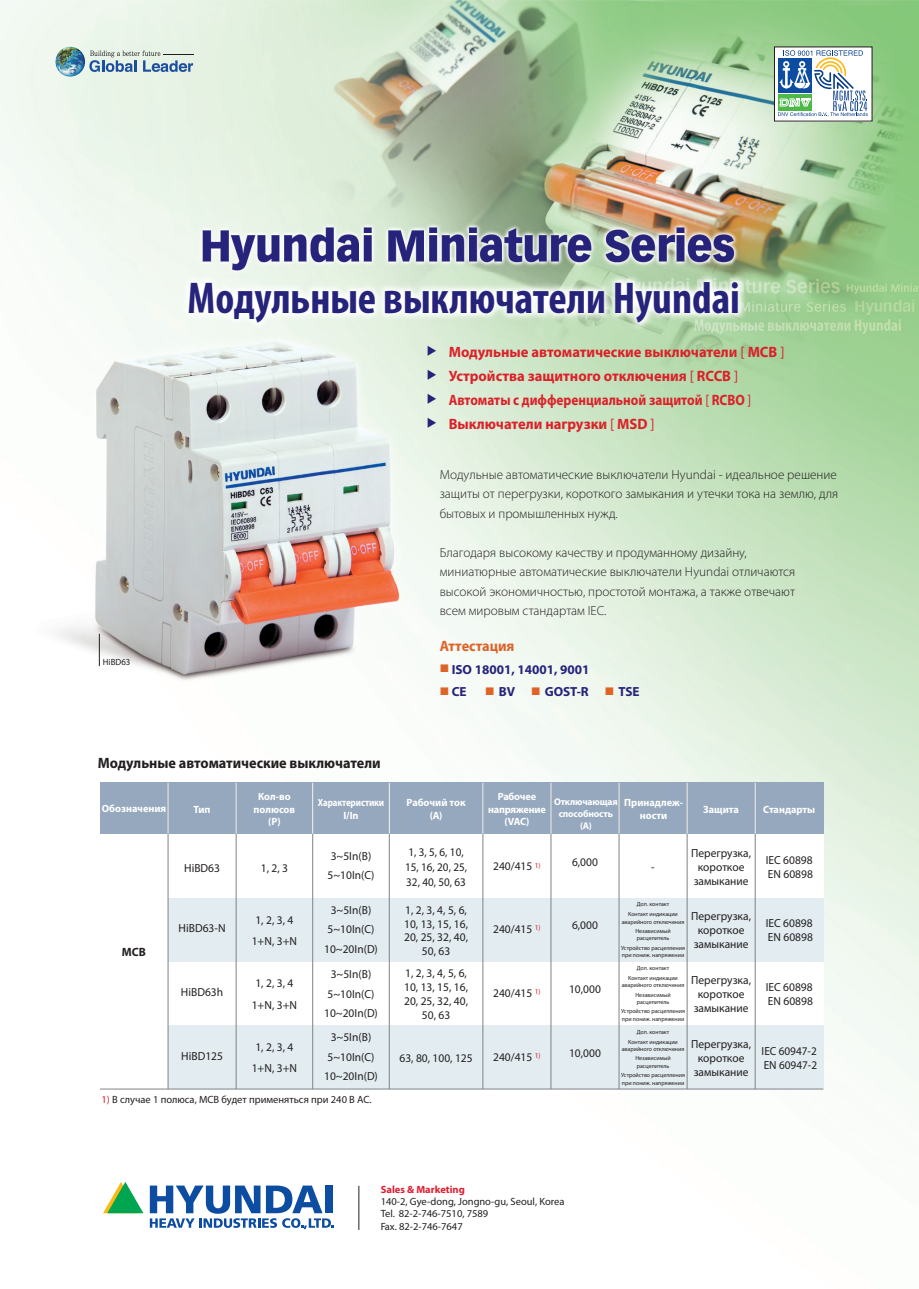
<style>
.page{position:relative;width:919px;height:1289px;background:#fff}
.page>*{position:absolute;margin:0;border:0;box-sizing:border-box;transform-origin:0 0}
.t1{font:700 condensed 44.7px "Myriad Pro";color:#26237b}
.t2{font:700 15px/24px "Myriad Pro";color:#db2128}
.t3{font:700 15px "Myriad Pro";color:#231f20;scale:.95 1}
.t4{font:700 15px "Myriad Pro";color:#de6327;scale:.95 1}
.t5{font:300 13.2px/19.5px "Myriad Pro";color:#231f20;text-align:justify}
.t6{font:700 13.2px/22.5px "Myriad Pro";color:#26237b}
.t7{font:700 12px "Myriad Pro";color:#231f20}
.t8{font:11.7px/14.1px "Myriad Pro";color:#231f20;text-align:center}
.t9{font:11.7px/15px "Myriad Pro";color:#231f20;scale:.95 1}
.t10{font:11.7px/14.1px "Myriad Pro";color:#231f20;scale:.96 1}
.t11{font:10.5px/12.5px "Myriad Pro";color:#231f20}
.t12{font:700 10.5px/12.6px "Myriad Pro";color:#fff;text-align:center}
.t13{font:700 10.5px/12.6px "Myriad Pro";letter-spacing:-.02em;color:#fff;text-align:center}
.t14{font:700 10.5px/12.6px "Myriad Pro";color:#fff;text-align:center;scale:.85 1}
.t15{font:700 9.75px/11.7px "Myriad Pro";letter-spacing:-.015em;color:#fff;text-align:center}
.t16{font:9px "Myriad Pro";color:#231f20}
.t17{font:6px/9.6px "Myriad Pro";color:#231f20;text-align:center}
.s1{font-weight:400}
.s2{color:#db2128}
.s3{font-weight:700;color:#e01e30}
</style>
<div class="page">
<img style="left:0;top:0;width:918px;height:1230px">
<svg style="left:89px;top:51px;width:104px;height:21px;background:#a9bdc8"></svg>
<img style="left:55px;top:47px;width:30px;height:30px;border-radius:50%">
<div style="left:774px;top:47px;width:98px;height:74px;background:#fff"></div>
<svg style="left:778px;top:50px;width:89px;height:67px"></svg>
<hr style="left:358px;top:1185px;width:1px;height:44px;background:#231f20">
<svg style="left:103px;top:1181px;width:40px;height:32px"></svg>
<svg style="left:150px;top:1185px;width:184px;height:44px"></svg>
<div style="left:100px;top:833px;width:723px;height:256px;background:#fff"></div>
<div style="left:100px;top:782px;width:723px;height:51px;background:#96a8be"></div>
<div style="left:168px;top:897px;width:655px;height:64px;background:#e2ecf1"></div>
<div style="left:168px;top:1025px;width:655px;height:64px;background:#e2ecf1"></div>
<hr style="left:100px;top:1088px;width:723px;height:1px;background:#808285">
<hr style="left:168px;top:782px;width:1px;height:307px;background:#808285">
<hr style="left:236px;top:782px;width:1px;height:307px;background:#808285">
<hr style="left:312px;top:782px;width:1px;height:307px;background:#808285">
<hr style="left:389px;top:782px;width:1px;height:307px;background:#808285">
<hr style="left:482px;top:782px;width:1px;height:307px;background:#808285">
<hr style="left:550px;top:782px;width:1px;height:307px;background:#808285">
<hr style="left:618px;top:782px;width:1px;height:307px;background:#808285">
<hr style="left:686px;top:782px;width:1px;height:307px;background:#808285">
<hr style="left:754px;top:782px;width:1px;height:307px;background:#808285">
<hr style="left:236px;top:782px;width:1px;height:51px;background:#fff">
<hr style="left:312px;top:782px;width:1px;height:51px;background:#fff">
<hr style="left:389px;top:782px;width:1px;height:51px;background:#fff">
<hr style="left:482px;top:782px;width:1px;height:51px;background:#fff">
<hr style="left:550px;top:782px;width:1px;height:51px;background:#fff">
<hr style="left:618px;top:782px;width:1px;height:51px;background:#fff">
<hr style="left:686px;top:782px;width:1px;height:51px;background:#fff">
<hr style="left:754px;top:782px;width:1px;height:51px;background:#fff">
<hr style="left:168px;top:782px;width:1px;height:51px;background:#fff">
<hr style="left:99px;top:633px;width:1px;height:33px;background:#231f20">
<img style="left:179px;top:272px;width:568px;height:60px">
<svg style="left:428px;top:345px;width:8px;height:11px"></svg>
<svg style="left:428px;top:369px;width:8px;height:11px"></svg>
<svg style="left:428px;top:393px;width:8px;height:11px"></svg>
<svg style="left:428px;top:417px;width:8px;height:11px"></svg>
<svg style="left:440px;top:664px;width:8px;height:8px"></svg>
<svg style="left:440px;top:687px;width:8px;height:8px"></svg>
<svg style="left:486px;top:687px;width:7px;height:8px"></svg>
<svg style="left:532px;top:687px;width:7px;height:8px"></svg>
<svg style="left:605px;top:687px;width:8px;height:8px"></svg>
<p class="t1" style="left:187px;top:282px;width:554px">Модульные выключатели Hyundai</p>
<p class="t2" style="left:448px;top:341px;width:337px">Модульные автоматические выключатели <span class="s1">[</span> MCB <span class="s1">] </span>Устройства защитного отключения <span class="s1">[</span> RCCB <span class="s1">] </span>Автоматы с дифференциальной защитой <span class="s1">[</span> RCBO <span class="s1">] </span>Выключатели нагрузки <span class="s1">[</span> MSD <span class="s1">]</span></p>
<p class="t16" style="left:103px;top:658px;width:29px">HiBD63</p>
<p class="t3" style="left:98px;top:757px;width:299px">Модульные автоматические выключатели</p>
<p class="t5" style="left:439px;top:465px;width:400px">Модульные автоматические выключатели Hyundai - идеальное решение защиты от перегрузки, короткого замыкания и утечки тока на землю, для бытовых и промышленных нужд.</p>
<p class="t5" style="left:439px;top:543px;width:357px;text-align:left">Благодаря высокому качеству и продуманному дизайну, миниатюрные автоматические выключатели Hyundai отличаются высокой экономичностью, простотой монтажа, а также отвечают всем мировым стандартам IEC.</p>
<p class="t4" style="left:439px;top:640px;width:80px">Аттестация</p>
<p class="t6" style="left:451px;top:659px;width:139px">ISO 18001, 14001, 9001<br>CE</p>
<p class="t6" style="left:499px;top:681px;width:18px">BV</p>
<p class="t6" style="left:544px;top:681px;width:46px">GOST-R</p>
<p class="t6" style="left:618px;top:681px;width:23px">TSE</p>
<p class="t12" style="left:102px;top:802px;width:66px">Обозна чения</p>
<p class="t12" style="left:194px;top:803px;width:18px">Тип</p>
<p class="t8" style="left:184px;top:861px;width:37px">HiBD63</p>
<p class="t7" style="left:122px;top:947px;width:26px">MCB</p>
<p class="t8" style="left:178px;top:922px;width:48px">HiBD63-N</p>
<p class="t8" style="left:181px;top:986px;width:44px">HiBD63h</p>
<p class="t8" style="left:181px;top:1049px;width:43px">HiBD125</p>
<p class="t12" style="left:253px;top:791px;width:43px">Кол-во полюсов (P)</p>
<p class="t14" style="left:318px;top:797px;width:79px">Характе ристи ки<br>I/In</p>
<p class="t12" style="left:406px;top:797px;width:61px">Рабочий ток (A)</p>
<p class="t13" style="left:488px;top:791px;width:59px">Рабочее напряже ние (VAC)</p>
<p class="t15" style="left:554px;top:797px;width:65px">Отключающая способность (A)</p>
<p class="t12" style="left:624px;top:797px;width:60px">Принад леж&shy;ности</p>
<p class="t12" style="left:703px;top:803px;width:37px">Защита</p>
<p class="t12" style="left:763px;top:803px;width:54px">Стандарты</p>
<p class="t8" style="left:261px;top:862px;width:29px">1, 2, 3</p>
<p class="t8" style="left:252px;top:909px;width:47px;line-height:21.3px">1, 2, 3, 4<br>1+N, 3+N</p>
<p class="t8" style="left:252px;top:973px;width:47px;line-height:21.3px">1, 2, 3, 4<br>1+N, 3+N</p>
<p class="t8" style="left:252px;top:1037px;width:47px;line-height:21.3px">1, 2, 3, 4<br>1+N, 3+N</p>
<p class="t8" style="left:327px;top:847px;width:48px;line-height:19.5px;text-align:left">3~5In(B)<br>5~10In(C)</p>
<p class="t8" style="left:324px;top:901px;width:55px;line-height:19.5px">3~5In(B)<br>5~10In(C)<br>10~20In(D)</p>
<p class="t8" style="left:324px;top:965px;width:55px;line-height:19.5px">3~5In(B)<br>5~10In(C)<br>10~20In(D)</p>
<p class="t8" style="left:324px;top:1028px;width:55px;line-height:19.5px">3~5In(B)<br>5~10In(C)<br>10~20In(D)</p>
<p class="t9" style="left:405px;top:845px;width:67px">1, 3, 5, 6, 10,<br>15, 16, 20, 25,<br>32, 40, 50, 63</p>
<p class="t8" style="left:404px;top:904px;width:65px;line-height:13.5px">1, 2, 3, 4, 5, 6,<br>10, 13, 15, 16,<br>20, 25, 32, 40,<br>50, 63</p>
<p class="t8" style="left:404px;top:967px;width:65px">1, 2, 3, 4, 5, 6,<br>10, 13, 15, 16,<br>20, 25, 32, 40,<br>50, 63</p>
<p class="t8" style="left:399px;top:1051px;width:75px">63, 80, 100, 125</p>
<p class="t8" style="left:493px;top:860px;width:49px">240/415 <sup>1)</sup></p>
<p class="t8" style="left:493px;top:922px;width:49px">240/415 <sup>1)</sup></p>
<p class="t8" style="left:493px;top:986px;width:49px">240/415 <sup>1)</sup></p>
<p class="t8" style="left:493px;top:1050px;width:49px">240/415 <sup>1)</sup></p>
<p class="t8" style="left:572px;top:856px;width:27px">6,000</p>
<p class="t8" style="left:572px;top:919px;width:27px">6,000</p>
<p class="t8" style="left:569px;top:982px;width:33px">10,000</p>
<p class="t8" style="left:569px;top:1046px;width:33px">10,000</p>
<p class="t8" style="left:691px;top:846px;width:61px">Перегрузка, короткое замыкание</p>
<p class="t8" style="left:691px;top:910px;width:61px">Перегрузка, короткое замыкание</p>
<p class="t8" style="left:765px;top:917px;width:49px;text-align:left">IEC 60898<br>EN 60898</p>
<p class="t8" style="left:765px;top:853px;width:49px;text-align:left">IEC 60898<br>EN 60898</p>
<p class="t8" style="left:651px;top:860px;width:5px">-</p>
<p class="t17" style="left:628px;top:900px;width:51px">Доп. контакт<br>Контакт индикации</p>
<p class="t17" style="left:621px;top:917px;width:64px">аварийного отключения<br>Независимый</p>
<p class="t17" style="left:621px;top:933px;width:65px">расцепитель<br>Устройство расцепления</p>
<p class="t17" style="left:622px;top:949px;width:64px;line-height:13px">при пониж. напряжении<br>Доп. контакт</p>
<p class="t17" style="left:621px;top:974px;width:64px;line-height:7.5px">Контакт индикации аварийного отключения</p>
<p class="t17" style="left:635px;top:991px;width:37px;line-height:7.2px;text-align:left">Независимый расцепитель</p>
<p class="t17" style="left:621px;top:1008px;width:65px;line-height:7.5px;text-align:left">Устройство расцепления при пониж. напряжении</p>
<p class="t17" style="left:628px;top:1027px;width:51px">Доп. контакт<br>Контакт индикации</p>
<p class="t17" style="left:621px;top:1044px;width:64px">аварийного отключения<br>Независимый</p>
<p class="t17" style="left:621px;top:1061px;width:65px">расцепитель<br>Устройство расцепления</p>
<p class="t17" style="left:622px;top:1078px;width:64px">при пониж. напряжении</p>
<p class="t8" style="left:691px;top:974px;width:61px">Перегрузка, короткое замыкание</p>
<p class="t8" style="left:691px;top:1037px;width:61px">Перегрузка, короткое замыкание</p>
<p class="t8" style="left:765px;top:981px;width:49px;text-align:left">IEC 60898<br>EN 60898</p>
<p class="t10" style="left:761px;top:1044px;width:59px">IEC 60947-2<br>EN 60947-2</p>
<p class="t11" style="left:101px;top:1093px;width:272px"><span class="s2">1)</span> В случае 1 полюса, MCB будет применяться при 240 В AC.</p>
<p class="t11" style="left:381px;top:1183px;width:185px"><span class="s3">Sales &amp; Marketing<br></span>140-2, Gye-dong, Jongno-gu, Seoul, Korea<br>Tel. 82-2-746-7510, 7589<br>Fax. 82-2-746-7647</p>
</div>
